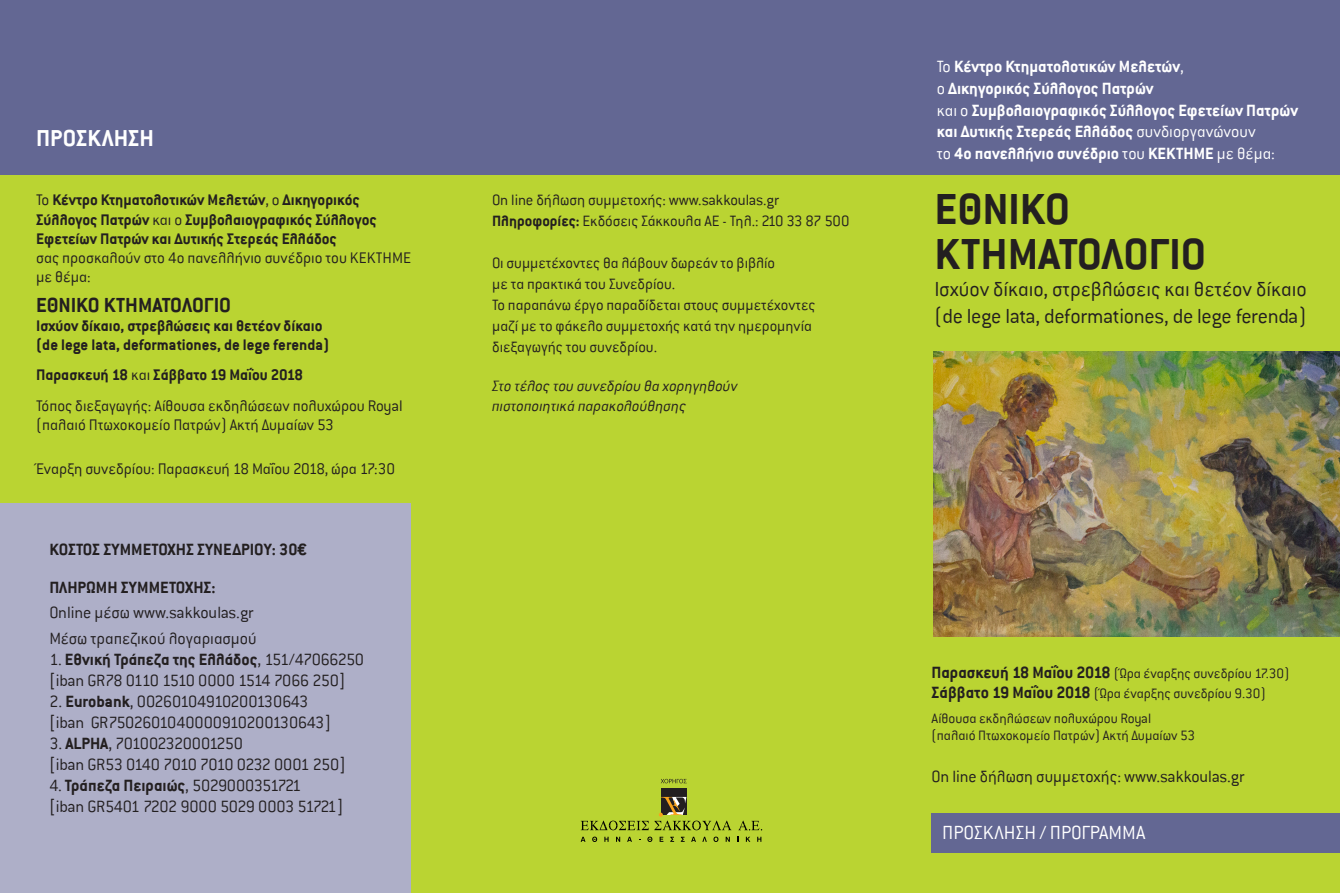
<style>
.page{position:relative;width:1340px;height:893px;background:#fff}
.page>*{position:absolute;margin:0;border:0;box-sizing:border-box;transform-origin:0 0}
.t1{font:700 48px/45px "Conduit ITC Hel";color:#231f20}
.t2{font:700 25.5px "Conduit ITC Hel";color:#fff}
.t3{font:300 22.5px "Conduit ITC Hel";color:#231f20}
.t4{font:700 22.5px "Conduit ITC Hel";color:#231f20}
.t5{font:300 21px "Conduit ITC Hel";color:#fff}
.t6{font:700 18px "Conduit ITC Hel";color:#fff}
.t7{font:300 18px "Conduit ITC Hel";letter-spacing:-.015em;color:#231f20}
.t8{font:300 18px "Conduit ITC Hel";letter-spacing:-.035em;color:#231f20}
.t9{font:700 18px "Conduit ITC Hel";color:#231f20}
.t10{font:300 18px "Conduit ITC Hel";letter-spacing:-.04em;color:#231f20}
.t11{font:700 16.95px/19.2px "Conduit ITC Hel";color:#231f20}
.t12{font:300 16.95px/19.2px "Conduit ITC Hel";color:#231f20}
.t13{font:300 16.5px "Conduit ITC Hel";color:#231f20}
.t14{font:italic 300 16.5px "Conduit ITC Hel";color:#231f20}
.t15{font:300 15px "Conduit ITC Hel";color:#231f20}
.s1{font-weight:300}
.s2{font-weight:700}
.s3{font-weight:700;font-size:18px}
</style>
<div class="page">
<div style="left:0;top:108px;width:1339px;height:785px;background:#bad432"></div>
<div style="left:0;top:504px;width:410px;height:389px;background:#aeafc8"></div>
<div style="left:0;top:0;width:1339px;height:174px;background:#636793"></div>
<img style="left:933px;top:352px;width:406px;height:285px">
<div style="left:931px;top:813px;width:408px;height:40px;background:#636793"></div>
<svg style="left:581px;top:821px;width:67px;height:9px"></svg>
<svg style="left:738px;top:821px;width:24px;height:9px"></svg>
<svg style="left:580px;top:837px;width:5px;height:5px"></svg>
<svg style="left:592px;top:837px;width:5px;height:5px"></svg>
<svg style="left:604px;top:837px;width:4px;height:5px"></svg>
<svg style="left:616px;top:837px;width:4px;height:5px"></svg>
<svg style="left:627px;top:837px;width:5px;height:5px"></svg>
<svg style="left:647px;top:837px;width:5px;height:5px"></svg>
<svg style="left:659px;top:837px;width:4px;height:5px"></svg>
<svg style="left:670px;top:837px;width:4px;height:5px"></svg>
<svg style="left:680px;top:837px;width:4px;height:5px"></svg>
<svg style="left:691px;top:837px;width:5px;height:5px"></svg>
<svg style="left:702px;top:837px;width:5px;height:5px"></svg>
<svg style="left:713px;top:837px;width:5px;height:5px"></svg>
<svg style="left:725px;top:837px;width:5px;height:5px"></svg>
<svg style="left:746px;top:837px;width:4px;height:5px"></svg>
<svg style="left:757px;top:837px;width:4px;height:5px"></svg>
<div style="left:660px;top:788px;width:26px;height:27px;background:#231f20"></div>
<svg style="left:654px;top:797px;width:77px;height:33px"></svg>
<svg style="left:661px;top:779px;width:25px;height:4px"></svg>
<p class="t2" style="left:36px;top:125px;width:119px">ΠΡΟΣΚΛΗΣΗ</p>
<p class="t11" style="left:36px;top:191px;width:342px"><span class="s1">Το</span> Κέντρο Κτηματολοτικών Μελετών<span class="s1">, ο</span> Δικηγορικός<br>Σύλλογος Πατρών <span class="s1">και ο</span> Συμβολαιογραφικός Σύλλογος<br>Εφετείων Πατρών και Δυτικής Στερεάς Ελλάδος</p>
<p class="t12" style="left:36px;top:248px;width:376px">σας προσκαλούν στο 4ο πανελλήνιο συνέδριο του ΚΕΚΤΗΜΕ με θέμα:</p>
<p class="t4" style="left:36px;top:293px;width:196px">ΕΘΝΙΚΟ ΚΤΗΜΑΤΟΛΟΓΙΟ</p>
<p class="t11" style="left:36px;top:316px;width:288px">Ισχύον δίκαιο, στρεβλώσεις και θετέον δίκαιο</p>
<p class="t11" style="left:36px;top:335px;width:295px">(de lege lata, deformationes, de lege ferenda)</p>
<p class="t11" style="left:36px;top:365px;width:268px">Παρασκευή 18 <span class="s1">και</span> Σάββατο 19 Μαΐου 2018</p>
<p class="t12" style="left:36px;top:397px;width:368px">Τόπος διεξαγωγής: Αίθουσα εκδηλώσεων πολυχώρου Royal (παλαιό Πτωχοκομείο Πατρών) Ακτή Δυμαίων 53</p>
<p class="t12" style="left:36px;top:459px;width:360px">Έναρξη συνεδρίου: Παρασκευή 18 Μαΐου 2018, ώρα 17:30</p>
<p class="t9" style="left:49px;top:540px;width:259px">ΚΟΣΤΟΣ ΣΥΜΜΕΤΟΧΗΣ ΣΥΝΕΔΡΙΟΥ: 30œ</p>
<p class="t9" style="left:49px;top:578px;width:168px">ΠΛΗΡΩΜΗ ΣΥΜΜΕΤΟΧΗΣ:</p>
<p class="t7" style="left:49px;top:604px;width:206px">Online μέσω www.sakkoulas.gr</p>
<p class="t7" style="left:49px;top:629px;width:209px">Μέσω τραπεζικού λογαριασμού</p>
<p class="t9" style="left:49px;top:650px;width:316px"><span class="s1">1.</span> Εθνική Τράπεζα της Ελλάδος<span class="s1">, 151/47066250</span></p>
<p class="t8" style="left:49px;top:671px;width:297px">[iban GR78 0110 1510 0000 1514 7066 250]</p>
<p class="t8" style="left:49px;top:692px;width:261px">2. <span class="s2">Εurobank</span>, 00260104910200130643</p>
<p class="t7" style="left:49px;top:713px;width:283px">[iban GR7502601040000910200130643]</p>
<p class="t10" style="left:49px;top:734px;width:195px">3. <span class="s2">ΑLPHA</span>, 701002320001250</p>
<p class="t8" style="left:49px;top:755px;width:298px">[iban GR53 0140 7010 7010 0232 0001 250]</p>
<p class="t10" style="left:49px;top:776px;width:253px">4. <span class="s2">Τράπεζα Πειραιώς</span>, 5029000351721</p>
<p class="t7" style="left:49px;top:797px;width:295px">[iban GR5401 7202 9000 5029 0003 51721]</p>
<p class="t13" style="left:492px;top:192px;width:288px">On line δήλωση συμμετοχής: www.sakkoulas.gr</p>
<p class="t13" style="left:492px;top:213px;width:359px"><span class="s2">Πληροφορίες:</span> Εκδόσεις Σάκκουλα ΑΕ - Τηλ.: 210 33 87 500</p>
<p class="t13" style="left:492px;top:255px;width:284px">Οι συμμετέχοντες θα λάβουν δωρεάν το βιβλίο</p>
<p class="t13" style="left:492px;top:276px;width:184px">με τα πρακτικά του Συνεδρίου.</p>
<p class="t13" style="left:492px;top:297px;width:325px">Το παραπάνω έργο παραδίδεται στους συμμετέχοντες</p>
<p class="t13" style="left:492px;top:318px;width:321px">μαζί με το φάκελο συμμετοχής κατά την ημερομηνία</p>
<p class="t13" style="left:492px;top:339px;width:166px">διεξαγωγής του συνεδρίου.</p>
<p class="t14" style="left:492px;top:378px;width:247px">Στο τέλος του συνεδρίου θα χορηγηθούν</p>
<p class="t14" style="left:492px;top:397px;width:196px">πιστοποιητικά παρακολούθησης</p>
<p class="t6" style="left:936px;top:57px;width:249px"><span class="s1">Το</span> Κέντρο Κτηματολοτικών Μελετών<span class="s1">,</span></p>
<p class="t6" style="left:936px;top:79px;width:218px"><span class="s1">ο</span> Δικηγορικός Σύλλογος Πατρών</p>
<p class="t6" style="left:936px;top:100px;width:363px"><span class="s1">και ο</span> Συμβολαιογραφικός Σύλλογος Εφετείων Πατρών</p>
<p class="t6" style="left:936px;top:122px;width:320px">και Δυτικής Στερεάς Ελλάδος <span class="s1">συνδιοργανώνουν</span></p>
<p class="t6" style="left:936px;top:143px;width:340px"><span class="s1">το</span> 4ο πανελλήνιο συνέδριο <span class="s1">του</span> ΚΕΚΤΗΜΕ <span class="s1">με θέμα:</span></p>
<p class="t1" style="left:934px;top:187px;width:273px">ΕΘΝΙΚΟ<br>ΚΤΗΜΑΤΟΛΟΓΙΟ</p>
<p class="t3" style="left:934px;top:278px;width:374px">Ισχύον δίκαιο, στρεβλώσεις και θετέον δίκαιο</p>
<p class="t3" style="left:934px;top:305px;width:373px">(de lege lata, deformationes, de lege ferenda)</p>
<p class="t15" style="left:931px;top:666px;width:359px"><span class="s3">Παρασκευή 18 Μαΐου 2018</span> (Ώρα έναρξης συνεδρίου 17.30)</p>
<p class="t15" style="left:931px;top:685px;width:336px"><span class="s3">Σάββατο 19 Μαΐου 2018</span> (Ώρα έναρξης συνεδρίου 9.30)</p>
<p class="t15" style="left:931px;top:711px;width:221px">Αίθουσα εκδηλώσεων πολυχώρου Royal</p>
<p class="t15" style="left:931px;top:727px;width:265px">(παλαιό Πτωχοκομείο Πατρών) Ακτή Δυμαίων 53</p>
<p class="t7" style="left:931px;top:767px;width:314px">On line δήλωση συμμετοχής: www.sakkoulas.gr</p>
<p class="t5" style="left:942px;top:821px;width:205px">ΠΡΟΣΚΛΗΣΗ / ΠΡΟΓΡΑΜΜΑ</p>
</div>
